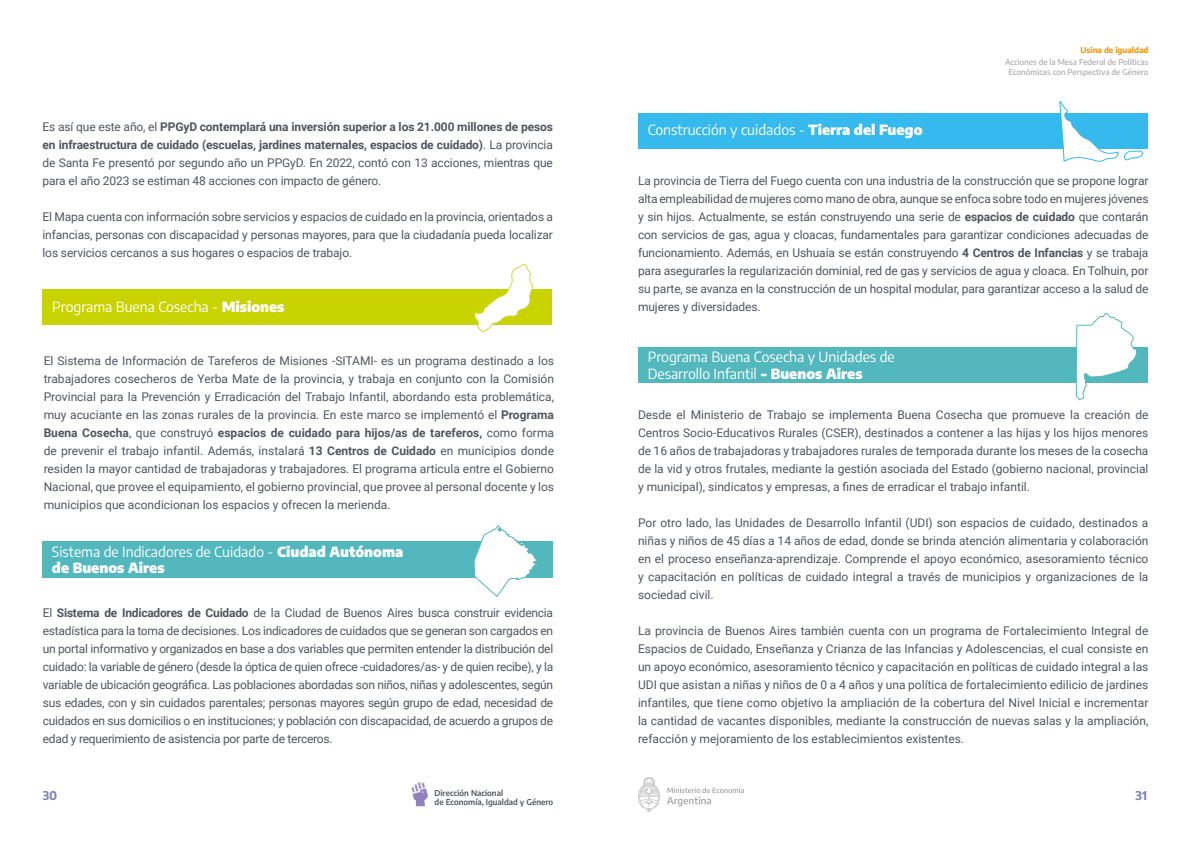
<style>
.page{position:relative;width:1191px;height:842px;background:#fff}
.page>*{position:absolute;margin:0;border:0;box-sizing:border-box;transform-origin:0 0}
.t1{font:14px/16.8px "Encode Sans";color:#fff}
.t2{font:12px/18px "Roboto";letter-spacing:-.01em;color:#52555e;text-align:justify}
.t3{font:700 12px "Encode Sans";color:#8081bd}
.t4{font:500 8px/9.6px "Encode Sans";color:#ababab;text-align:center}
.t5{font:600 8px/9px "Encode Sans";color:#4f545c}
.t6{font:700 8px "Encode Sans";color:#f39200}
.s1{font-weight:700}
.s2{font-weight:900}
</style>
<div class="page">
<svg style="left:411px;top:782px;width:17px;height:24px"></svg>
<svg style="left:667px;top:787px;width:77px;height:19px"></svg>
<svg style="left:638px;top:777px;width:22px;height:35px"></svg>
<div style="left:43px;top:290px;width:509px;height:35px;background:#c8d300"></div>
<svg style="left:473px;top:264px;width:61px;height:69px"></svg>
<div style="left:43px;top:542px;width:510px;height:36px;background:#53b7be"></div>
<svg style="left:473px;top:525px;width:66px;height:72px"></svg>
<div style="left:638px;top:113px;width:509px;height:35px;background:#36b9ec"></div>
<svg style="left:1058px;top:101px;width:86px;height:61px"></svg>
<div style="left:638px;top:347px;width:509px;height:36px;background:#53b7be"></div>
<svg style="left:1075px;top:313px;width:61px;height:88px"></svg>
<p class="t2" style="left:43px;top:118px;width:512px">Es así que este año, el <span class="s1">PPGyD contemplará una inversión superior a los 21.000 millones de pesos en infraestructura de cuidado (escuelas, jardines maternales, espacios de cuidado)</span>. La provincia de Santa Fe presentó por segundo año un PPGyD. En 2022, contó con 13 acciones, mientras que para el año 2023 se estiman 48 acciones con impacto de género.</p>
<p class="t2" style="left:43px;top:208px;width:512px">El Mapa cuenta con información sobre servicios y espacios de cuidado en la provincia, orientados a infancias, personas con discapacidad y personas mayores, para que la ciudadanía pueda localizar los servicios cercanos a sus hogares o espacios de trabajo.</p>
<p class="t1" style="left:52px;top:297px;width:234px">Programa Buena Cosecha - <span class="s2">Misiones</span></p>
<p class="t2" style="left:44px;top:352px;width:512px">El Sistema de Información de Tareferos de Misiones -SITAMI- es un programa destinado a los trabajadores cosecheros de Yerba Mate de la provincia, y trabaja en conjunto con la Comisión Provincial para la Prevención y Erradicación del Trabajo Infantil, abordando esta problemática, muy acuciante en las zonas rurales de la provincia. En este marco se implementó el <span class="s1">Programa Buena Cosecha</span>, que construyó <span class="s1">espacios de cuidado para hijos/as de tareferos,</span> como forma de prevenir el trabajo infantil. Además, instalará <span class="s1">13 Centros de Cuidado</span> en municipios donde residen la mayor cantidad de trabajadoras y trabajadores. El programa articula entre el Gobierno Nacional, que provee el equipamiento, el gobierno provincial, que provee al personal docente y los municipios que acondicionan los espacios y ofrecen la merienda.</p>
<p class="t1" style="left:52px;top:542px;width:353px">Sistema de Indicadores de Cuidado - <span class="s2">Ciudad Autónoma de Buenos Aires</span></p>
<p class="t2" style="left:43px;top:604px;width:512px">El <span class="s1">Sistema de Indicadores de Cuidado</span> de la Ciudad de Buenos Aires busca construir evidencia estadística para la toma de decisiones. Los indicadores de cuidados que se generan son cargados en un portal informativo y organizados en base a dos variables que permiten entender la distribución del cuidado: la variable de género (desde la óptica de quien ofrece -cuidadores/as- y de quien recibe), y la variable de ubicación geográfica. Las poblaciones abordadas son niños, niñas y adolescentes, según sus edades, con y sin cuidados parentales; personas mayores según grupo de edad, necesidad de cuidados en sus domicilios o en instituciones; y población con discapacidad, de acuerdo a grupos de edad y requerimiento de asistencia por parte de terceros.</p>
<p class="t1" style="left:647px;top:121px;width:276px">Construcción y cuidados - <span class="s2">Tierra del Fuego</span></p>
<p class="t6" style="left:1080px;top:44px;width:69px">Usina de igualdad</p>
<p class="t4" style="left:1005px;top:57px;width:145px">Acciones de la Mesa Federal de Políticas<br>Económicas con Perspectiva de Género</p>
<p class="t2" style="left:638px;top:172px;width:512px">La provincia de Tierra del Fuego cuenta con una industria de la construcción que se propone lograr alta empleabilidad de mujeres como mano de obra, aunque se enfoca sobre todo en mujeres jóvenes y sin hijos. Actualmente, se están construyendo una serie de <span class="s1">espacios de cuidado</span> que contarán con servicios de gas, agua y cloacas, fundamentales para garantizar condiciones adecuadas de funcionamiento. Además, en Ushuaia se están construyendo <span class="s1">4 Centros de Infancias</span> y se trabaja para asegurarles la regularización dominial, red de gas y servicios de agua y cloaca. En Tolhuin, por su parte, se avanza en la construcción de un hospital modular, para garantizar acceso a la salud de mujeres y diversidades.</p>
<p class="t1" style="left:647px;top:347px;width:248px">Programa Buena Cosecha y Unidades de<br>Desarrollo Infantil <span class="s2">- Buenos Aires</span></p>
<p class="t2" style="left:638px;top:406px;width:512px">Desde el Ministerio de Trabajo se implementa Buena Cosecha que promueve la creación de Centros Socio-Educativos Rurales (CSER), destinados a contener a las hijas y los hijos menores de 16 años de trabajadoras y trabajadores rurales de temporada durante los meses de la cosecha de la vid y otros frutales, mediante la gestión asociada del Estado (gobierno nacional, provincial y municipal), sindicatos y empresas, a fines de erradicar el trabajo infantil.</p>
<p class="t2" style="left:638px;top:514px;width:512px">Por otro lado, las Unidades de Desarrollo Infantil (UDI) son espacios de cuidado, destinados a niñas y niños de 45 días a 14 años de edad, donde se brinda atención alimentaria y colaboración en el proceso enseñanza-aprendizaje. Comprende el apoyo económico, asesoramiento técnico y capacitación en políticas de cuidado integral a través de municipios y organizaciones de la sociedad civil.</p>
<p class="t2" style="left:638px;top:622px;width:512px">La provincia de Buenos Aires también cuenta con un programa de Fortalecimiento Integral de Espacios de Cuidado, Enseñanza y Crianza de las Infancias y Adolescencias, el cual consiste en un apoyo económico, asesoramiento técnico y capacitación en políticas de cuidado integral a las UDI que asistan a niñas y niños de 0 a 4 años y una política de fortalecimiento edilicio de jardines infantiles, que tiene como objetivo la ampliación de la cobertura del Nivel Inicial e incrementar la cantidad de vacantes disponibles, mediante la construcción de nuevas salas y la ampliación, refacción y mejoramiento de los establecimientos existentes.</p>
<p class="t5" style="left:434px;top:788px;width:120px">Dirección Nacional<br>de Economía, Igualdad y Género</p>
<p class="t3" style="left:43px;top:787px;width:16px">30</p>
<p class="t3" style="left:1135px;top:787px;width:13px">31</p>
</div>
